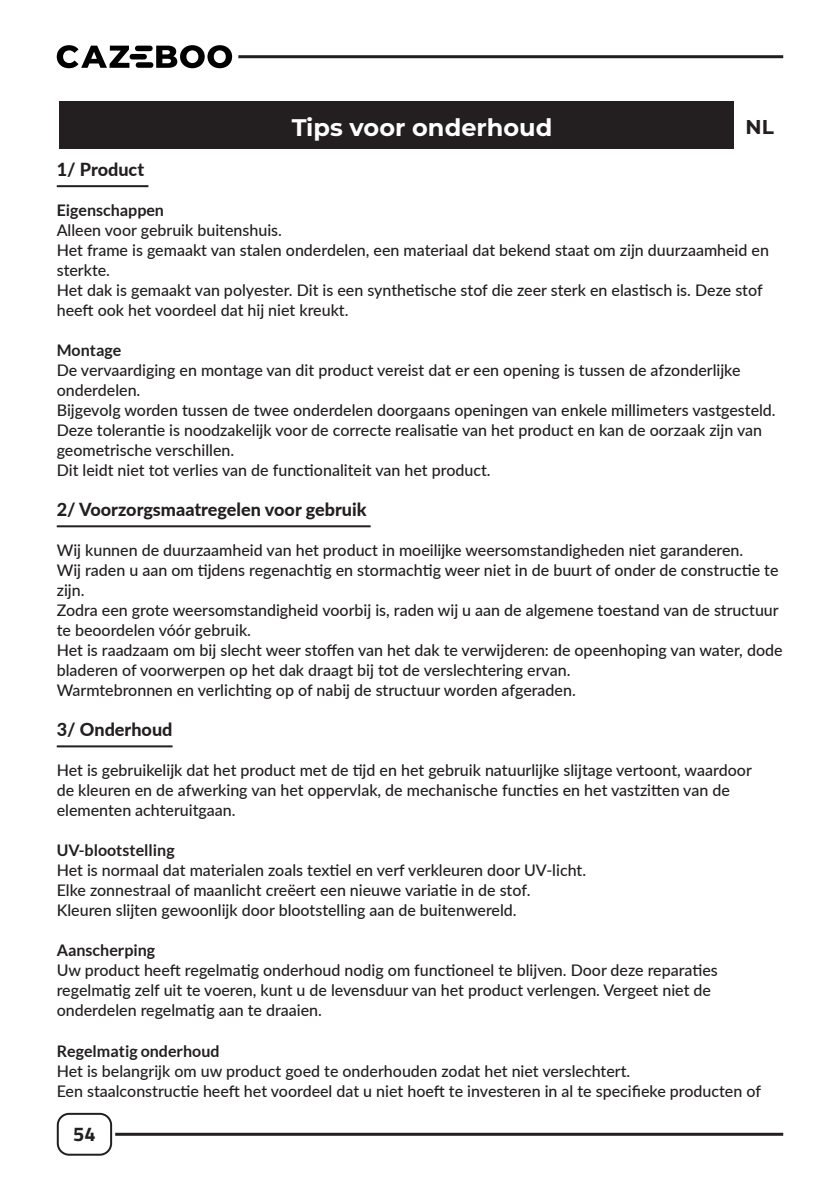
<style>
.page{position:relative;width:840px;height:1191px;background:#fff}
.page>*{position:absolute;margin:0;border:0;box-sizing:border-box;transform-origin:0 0}
.attention_titre{font:700 24px "Montserrat";color:#fff}
.t1{font:700 20px "Titillium Web";color:#231f20}
.t2{font:700 20px "Montserrat";color:#231f20}
.t3{font:800 18px "Lato";color:#231f20}
.t4{font:500 16px/20px "Lato";color:#231f20}
.t5{font:700 16px "Lato";color:#231f20}
</style>
<div class="page">
<div style="left:57px;top:1112px;width:55px;height:43px;border:2px solid #231f20;border-radius:11px"></div>
<hr style="left:115px;top:1132px;width:667px;height:3px;background:#231f20">
<hr style="left:238px;top:55px;width:544px;height:3px;background:#231f20">
<svg style="left:156px;top:45px;width:76px;height:23px"></svg>
<div style="left:135px;top:46px;width:17px;height:5px;background:#000001;border-radius:3px"></div>
<div style="left:129px;top:54px;width:18px;height:5px;background:#000001;border-radius:3px"></div>
<div style="left:136px;top:62px;width:17px;height:6px;background:#000001;border-radius:3px"></div>
<svg style="left:57px;top:45px;width:72px;height:23px"></svg>
<hr style="left:57px;top:185px;width:91px;height:2px;background:#231f20">
<hr style="left:57px;top:525px;width:313px;height:2px;background:#231f20">
<hr style="left:57px;top:745px;width:115px;height:2px;background:#231f20">
<div style="left:59px;top:101px;width:696px;height:47px;background:#231f20"></div>
<div style="left:733px;top:99px;width:51px;height:51px;background:#fff"></div>
<p class="attention_titre" style="left:291px;top:110px;width:262px">Tips voor onderhoud</p>
<p class="t2" style="left:745px;top:113px;width:30px">NL</p>
<p class="t3" style="left:57px;top:156px;width:89px">1/ Product</p>
<p class="t5" style="left:57px;top:201px;width:109px">Eigenschappen</p>
<p class="t4" style="left:57px;top:220px;width:227px">Alleen voor gebruik buitenshuis.</p>
<p class="t4" style="left:57px;top:240px;width:713px">Het frame is gemaakt van stalen onderdelen, een materiaal dat bekend staat om zijn duurzaamheid en sterkte.</p>
<p class="t4" style="left:57px;top:280px;width:707px">Het dak is gemaakt van polyester. Dit is een synthetische stof die zeer sterk en elastisch is. Deze stof heeft ook het voordeel dat hij niet kreukt.</p>
<p class="t5" style="left:57px;top:341px;width:66px">Montage</p>
<p class="t4" style="left:57px;top:360px;width:685px">De vervaardiging en montage van dit product vereist dat er een opening is tussen de afzonderlijke onderdelen.</p>
<p class="t4" style="left:57px;top:400px;width:720px">Bijgevolg worden tussen de twee onderdelen doorgaans openingen van enkele millimeters vastgesteld.</p>
<p class="t4" style="left:57px;top:420px;width:706px">Deze tolerantie is noodzakelijk voor de correcte realisatie van het product en kan de oorzaak zijn van geometrische verschillen.</p>
<p class="t4" style="left:57px;top:460px;width:435px">Dit leidt niet tot verlies van de functionaliteit van het product.</p>
<p class="t3" style="left:57px;top:496px;width:311px">2/ Voorzorgsmaatregelen voor gebruik</p>
<p class="t4" style="left:57px;top:540px;width:687px">Wij kunnen de duurzaamheid van het product in moeilijke weersomstandigheden niet garanderen.</p>
<p class="t4" style="left:57px;top:560px;width:723px">Wij raden u aan om tijdens regenachtig en stormachtig weer niet in de buurt of onder de constructie te zijn.</p>
<p class="t4" style="left:57px;top:600px;width:723px">Zodra een grote weersomstandigheid voorbij is, raden wij u aan de algemene toestand van de structuur te beoordelen vóór gebruik.</p>
<p class="t4" style="left:57px;top:640px;width:727px">Het is raadzaam om bij slecht weer stoffen van het dak te verwijderen: de opeenhoping van water, dode bladeren of voorwerpen op het dak draagt bij tot de verslechtering ervan.</p>
<p class="t4" style="left:57px;top:680px;width:520px">Warmtebronnen en verlichting op of nabij de structuur worden afgeraden.</p>
<p class="t3" style="left:57px;top:716px;width:117px">3/ Onderhoud</p>
<p class="t4" style="left:57px;top:760px;width:696px">Het is gebruikelijk dat het product met de tijd en het gebruik natuurlijke slijtage vertoont, waardoor de kleuren en de afwerking van het oppervlak, de mechanische functies en het vastzitten van de elementen achteruitgaan.</p>
<p class="t5" style="left:57px;top:841px;width:119px">UV-blootstelling</p>
<p class="t4" style="left:57px;top:860px;width:530px">Het is normaal dat materialen zoals textiel en verf verkleuren door UV-licht.</p>
<p class="t4" style="left:57px;top:880px;width:475px">Elke zonnestraal of maanlicht creëert een nieuwe variatie in de stof.</p>
<p class="t4" style="left:57px;top:900px;width:461px">Kleuren slijten gewoonlijk door blootstelling aan de buitenwereld.</p>
<p class="t5" style="left:57px;top:941px;width:100px">Aanscherping</p>
<p class="t4" style="left:57px;top:960px;width:662px">Uw product heeft regelmatig onderhoud nodig om functioneel te blijven. Door deze reparaties regelmatig zelf uit te voeren, kunt u de levensduur van het product verlengen. Vergeet niet de onderdelen regelmatig aan te draaien.</p>
<p class="t5" style="left:57px;top:1041px;width:164px">Regelmatig onderhoud</p>
<p class="t4" style="left:57px;top:1060px;width:574px">Het is belangrijk om uw product goed te onderhouden zodat het niet verslechtert.</p>
<p class="t4" style="left:57px;top:1080px;width:705px">Een staalconstructie heeft het voordeel dat u niet hoeft te investeren in al te specifieke producten of</p>
<p class="t1" style="left:73px;top:1119px;width:24px">54</p>
</div>
